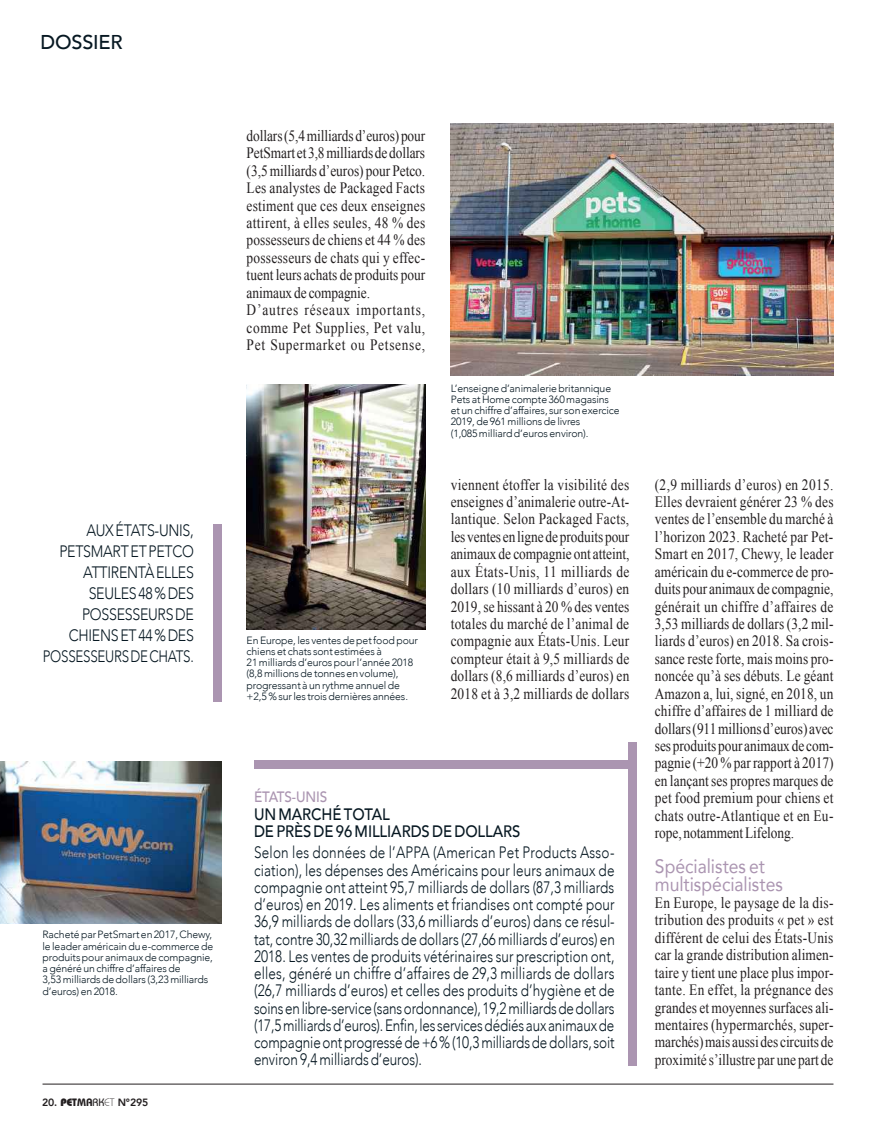
<style>
.page{position:relative;width:876px;height:1127px;background:#fff}
.page>*{position:absolute;margin:0;border:0;box-sizing:border-box;transform-origin:0 0}
.t1{font:500 19.95px "Avenir";letter-spacing:-.01em;color:#071822}
.t2{font:19.5px/17.4px "Avenir";color:#ab95b1;scale:.9 1}
.t3{font:300 16.5px/17.2px "Avenir";letter-spacing:-.02em;color:#071822;text-align:justify;scale:.82 1}
.t4{font:300 16.5px/21px "Avenir";letter-spacing:-.02em;color:#071822;text-align:right;scale:.86 1}
.t5{font:500 16.5px/17.2px "Avenir";letter-spacing:-.005em;color:#071822;scale:.9 1}
.t6{font:15.75px/17.4px "Times New Roman";letter-spacing:.015em;color:#231f20;text-align:justify;scale:.85 1}
.t7{font:500 15px "Avenir";letter-spacing:-.005em;color:#ab95b1;scale:.9 1}
.t8{font:300 10.5px/11.2px "Avenir";letter-spacing:-.01em;color:#071822}
.t9{font:800 10.5px "Avenir";color:#231f20}
.s1{font-family:"Bauhaus";font-size:10.65px}
.s2{font-family:"Bauhaus";font-weight:700;font-size:10.65px}
.s3{font-family:"Bauhaus";font-weight:600;font-size:10.65px}
.s4{font-family:"Bauhaus";font-weight:500;font-size:10.65px}
.s5{font-family:"Bauhaus";font-weight:300;font-size:10.65px}
</style>
<div class="page">
<img style="left:247px;top:385px;width:179px;height:244px">
<img style="left:451px;top:123px;width:382px;height:253px">
<img style="left:0;top:761px;width:221px;height:162px">
<div style="left:213px;top:524px;width:8px;height:178px;background:#ab95b1"></div>
<div style="left:254px;top:760px;width:383px;height:8px;background:#ab95b1"></div>
<div style="left:628px;top:742px;width:9px;height:323px;background:#ab95b1"></div>
<hr style="left:43px;top:1084px;width:790px;height:1px;background:#231f20">
<p class="t1" style="left:40px;top:24px;width:84px">DOSSIER</p>
<p class="t4" style="left:43px;top:519px;width:177px">AUX ÉTATS-UNIS,<br>PETSMART ET PETCO<br>ATTIRENTÀ ELLES<br>SEULES 48% DES<br>POSSESSEURS DE<br>CHIENS ET 44% DES<br>POSSESSEURS DE CHATS.</p>
<p class="t8" style="left:43px;top:929px;width:172px">Racheté par PetSmart en 2017, Chewy, le leader américain du e-commerce de produits pour animaux de compagnie, a généré un chiffre d’affaires de 3,53milliards de dollars (3,23milliards d’euros) en 2018.</p>
<p class="t9" style="left:42px;top:1094px;width:108px">20. <span class="s1">PE</span><span class="s2">T</span><span class="s3">MA</span><span class="s4">RK</span><span class="s5">ET</span> N°295</p>
<p class="t6" style="left:247px;top:127px;width:212px;text-align:left">dollars (5,4milliards d’euros) pour<br>PetSmart et 3,8milliards de dollars (3,5 milliards d’euros) pour Petco.<br>Les analystes de Packaged Facts estiment que ces deux enseignes attirent, à elles seules, 48 % des possesseurs de chiens et 44 % des possesseurs de chats qui y effec&shy;tuent leurs achats de produits pour animaux de compagnie.<br>D’autres réseaux importants, comme Pet Supplies, Pet valu,<br>Pet Supermarket ou Petsense,</p>
<p class="t8" style="left:247px;top:634px;width:173px">En Europe, les ventes de pet food pour chiens et chats sont estimées à 21milliards d’euros pour l’année 2018 (8,8millions de tonnes en volume), progressant à un rythme annuel de +2,5% sur les trois dernières années.</p>
<p class="t8" style="left:451px;top:382px;width:170px">L’enseigne d’animalerie britannique Pets at Home compte 360magasins et un chiffre d’affaires, sur son exercice 2019, de 961millions de livres (1,085milliard d’euros environ).</p>
<p class="t6" style="left:451px;top:475px;width:212px">viennent étoffer la visibilité des enseignes d’animalerie outre-At&shy;lantique. Selon Packaged Facts, les ventes en ligne de produits pour animaux de compagnie ont atteint, aux États-Unis, 11 milliards de dollars (10 milliards d’euros) en 2019, se hissant à 20 % des ventes totales du marché de l’animal de compagnie aux États-Unis. Leur compteur était à 9,5 milliards de dollars (8,6 milliards d’euros) en 2018 et à 3,2 milliards de dollars</p>
<p class="t7" style="left:254px;top:784px;width:83px">ÉTATS-UNIS</p>
<p class="t5" style="left:254px;top:804px;width:297px">UN MARCHÉ TOTAL<br>DE PRÈS DE 96 MILLIARDS DE DOLLARS</p>
<p class="t3" style="left:254px;top:844px;width:442px">Selon les données de l’APPA (American Pet Products Asso&shy;ciation), les dépenses des Américains pour leurs animaux de compagnie ont atteint 95,7 milliards de dollars (87,3 milliards d’euros) en 2019. Les aliments et friandises ont compté pour 36,9 milliards de dollars (33,6 milliards d’euros) dans ce résul&shy;tat, contre 30,32 milliards de dollars (27,66 milliards d’euros) en 2018. Les ventes de produits vétérinaires sur prescription ont, elles, généré un chiffre d’affaires de 29,3 milliards de dollars (26,7 milliards d’euros) et celles des produits d’hygiène et de soins en libre-service (sans ordonnance), 19,2milliards de dollars (17,5milliards d’euros). Enfin, les services dédiés aux animaux de compagnie ont progressé de +6% (10,3milliards de dollars, soit environ 9,4 milliards d’euros).</p>
<p class="t6" style="left:655px;top:475px;width:212px">(2,9 milliards d’euros) en 2015.<br>Elles devraient générer 23 % des ventes de l’ensemble du marché à l’horizon 2023. Racheté par Pet-Smart en 2017, Chewy, le leader américain du e-commerce de pro&shy;duits pour animaux de compagnie, générait un chiffre d’affaires de 3,53 milliards de dollars (3,2 mil&shy;liards d’euros) en 2018. Sa crois&shy;sance reste forte, mais moins pro&shy;noncée qu’à ses débuts. Le géant Amazon a, lui, signé, en 2018, un chiffre d’affaires de 1 milliard de dollars (911millions d’euros) avec ses produits pour animaux de com&shy;pagnie (+20 % par rapport à 2017) en lançant ses propres marques de pet food premium pour chiens et chats outre-Atlantique et en Eu&shy;rope, notamment Lifelong.</p>
<p class="t2" style="left:655px;top:857px;width:144px">Spécialistes et multispécialistes</p>
<p class="t6" style="left:655px;top:894px;width:212px">En Europe, le paysage de la dis&shy;tribution des produits « pet » est différent de celui des États-Unis car la grande distribution alimen&shy;taire y tient une place plus impor&shy;tante. En effet, la prégnance des grandes et moyennes surfaces ali&shy;mentaires (hypermarchés, super&shy;marchés) mais aussi des circuits de proximité s’illustre par une part de</p>
</div>
